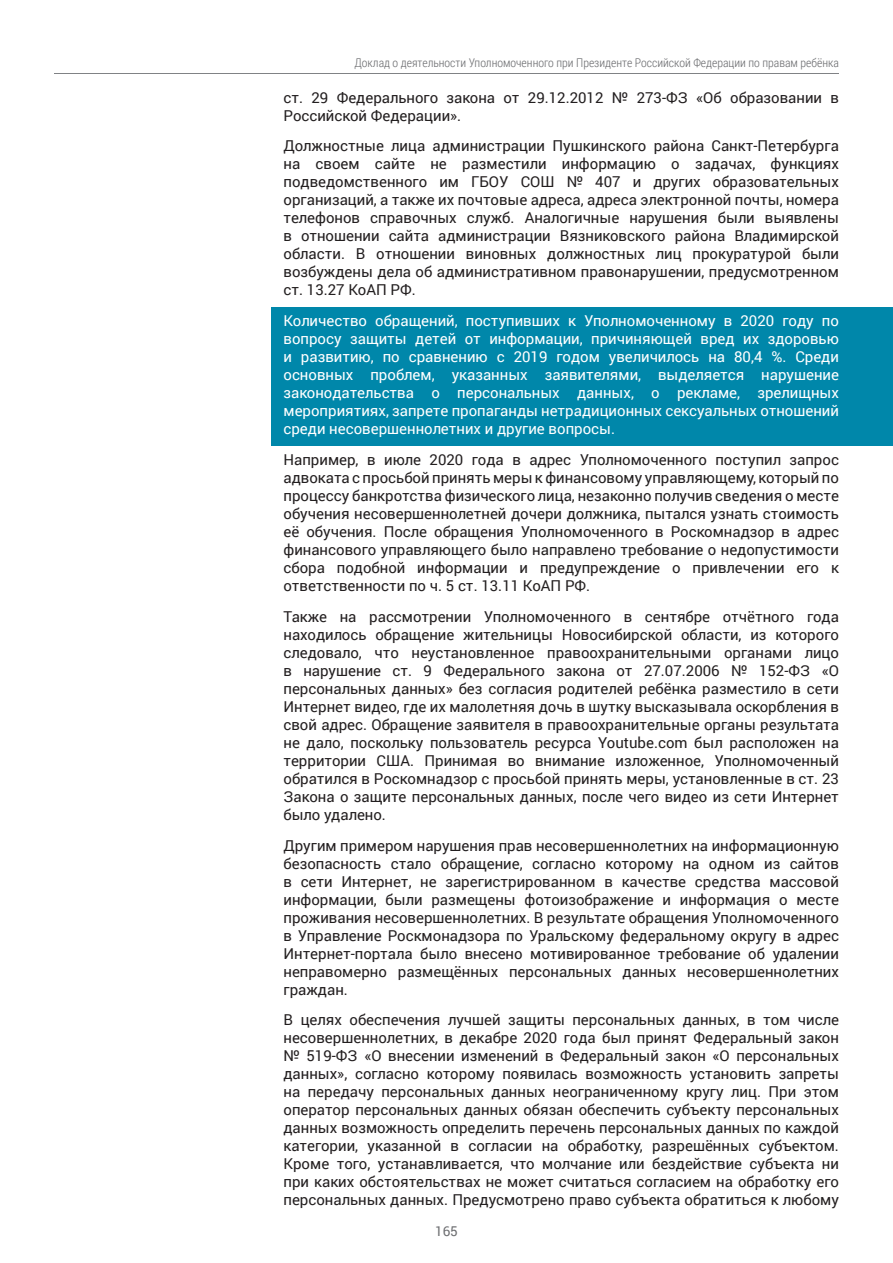
<style>
.page{position:relative;width:893px;height:1263px;background:#fff}
.page>*{position:absolute;margin:0;border:0;box-sizing:border-box;transform-origin:0 0}
.t1{font:15px/18px "Roboto";color:#231f20;text-align:justify}
.t2{font:15px/18px "Roboto";color:#fff;text-align:justify}
.t3{font:13.5px "Roboto";color:#6c6d70}
.t4{font:300 12px "Roboto Condensed";color:#6c6d70}
</style>
<div class="page">
<hr style="left:54px;top:73px;width:785px;height:1px;background:#808285">
<div style="left:271px;top:307px;width:622px;height:139px;background:#0087aa"></div>
<p class="t4" style="left:354px;top:54px;width:486px">Доклад о деятельности Уполномоченного при Президенте Российской Федерации по правам ребёнка</p>
<p class="t1" style="left:283px;top:88px;width:557px">ст. 29 Федерального закона от 29.12.2012 № 273-ФЗ «Об образовании в<br>Российской Федерации».</p>
<p class="t1" style="left:283px;top:137px;width:557px">Должностные лица администрации Пушкинского района Санкт-Петербурга на своем сайте не разместили информацию о задачах, функциях подведомственного им ГБОУ СОШ № 407 и других образовательных организаций, а также их почтовые адреса, адреса электронной почты, номера телефонов справочных служб. Аналогичные нарушения были выявлены в отношении сайта администрации Вязниковского района Владимирской области. В отношении виновных должностных лиц прокуратурой были возбуждены дела об административном правонарушении, предусмотренном ст. 13.27 КоАП РФ.</p>
<p class="t2" style="left:283px;top:311px;width:557px">Количество обращений, поступивших к Уполномоченному в 2020 году по вопросу защиты детей от информации, причиняющей вред их здоровью и развитию, по сравнению с 2019 годом увеличилось на 80,4 %. Среди основных проблем, указанных заявителями, выделяется нарушение законодательства о персональных данных, о рекламе, зрелищных мероприятиях, запрете пропаганды нетрадиционных сексуальных отношений среди несовершеннолетних и другие вопросы.</p>
<p class="t1" style="left:283px;top:450px;width:557px">Например, в июле 2020 года в адрес Уполномоченного поступил запрос адвоката с просьбой принять меры к финансовому управляющему, который по процессу банкротства физического лица, незаконно получив сведения о месте обучения несовершеннолетней дочери должника, пытался узнать стоимость её обучения. После обращения Уполномоченного в Роскомнадзор в адрес финансового управляющего было направлено требование о недопустимости сбора подобной информации и предупреждение о привлечении его к ответственности по ч. 5 ст. 13.11 КоАП РФ.</p>
<p class="t1" style="left:283px;top:607px;width:557px">Также на рассмотрении Уполномоченного в сентябре отчётного года находилось обращение жительницы Новосибирской области, из которого следовало, что неустановленное правоохранительными органами лицо в нарушение ст. 9 Федерального закона от 27.07.2006 № 152-ФЗ «О персональных данных» без согласия родителей ребёнка разместило в сети Интернет видео, где их малолетняя дочь в шутку высказывала оскорбления в свой адрес. Обращение заявителя в правоохранительные органы результата не дало, поскольку пользователь ресурса Youtube.com был расположен на территории США. Принимая во внимание изложенное, Уполномоченный обратился в Роскомнадзор с просьбой принять меры, установленные в ст. 23<br>Закона о защите персональных данных, после чего видео из сети Интернет было удалено.</p>
<p class="t1" style="left:283px;top:836px;width:557px">Другим примером нарушения прав несовершеннолетних на информационную безопасность стало обращение, согласно которому на одном из сайтов в сети Интернет, не зарегистрированном в качестве средства массовой информации, были размещены фотоизображение и информация о месте проживания несовершеннолетних. В результате обращения Уполномоченного в Управление Роскмонадзора по Уральскому федеральному округу в адрес Интернет-портала было внесено мотивированное требование об удалении неправомерно размещённых персональных данных несовершеннолетних граждан.</p>
<p class="t1" style="left:283px;top:1010px;width:557px">В целях обеспечения лучшей защиты персональных данных, в том числе несовершеннолетних, в декабре 2020 года был принят Федеральный закон № 519-ФЗ «О внесении изменений в Федеральный закон «О персональных данных», согласно которому появилась возможность установить запреты на передачу персональных данных неограниченному кругу лиц. При этом оператор персональных данных обязан обеспечить субъекту персональных данных возможность определить перечень персональных данных по каждой категории, указанной в согласии на обработку, разрешённых субъектом.<br>Кроме того, устанавливается, что молчание или бездействие субъекта ни при каких обстоятельствах не может считаться согласием на обработку его персональных данных. Предусмотрено право субъекта обратиться к любому</p>
<p class="t3" style="left:435px;top:1221px;width:24px">165</p>
</div>
